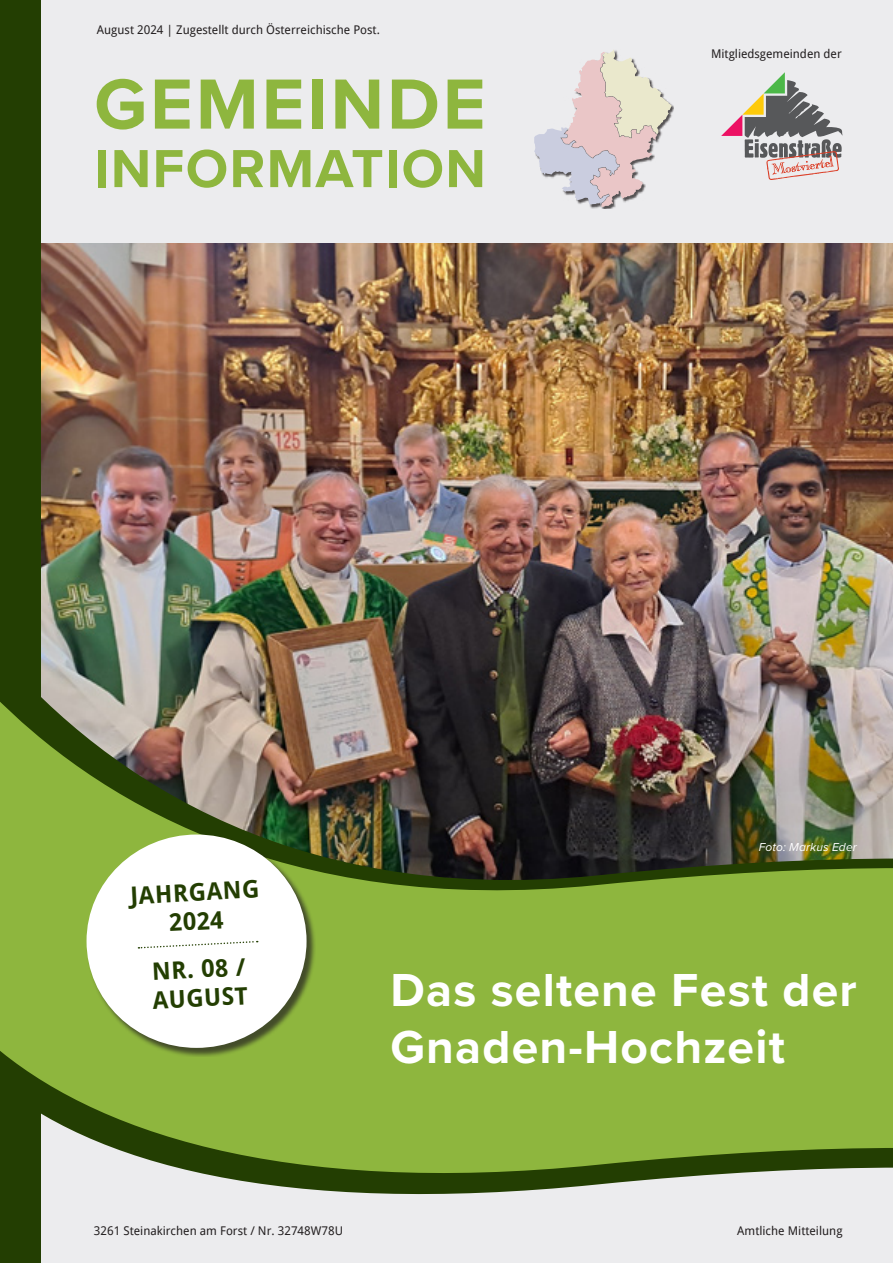
<style>
.page{position:relative;width:893px;height:1263px;background:#fff}
.page>*{position:absolute;margin:0;border:0;box-sizing:border-box;transform-origin:0 0}
.t1{font:700 73.5px "Proxima Nova";letter-spacing:.04em;color:#8eb63e}
.t2{font:700 55.5px "Proxima Nova";letter-spacing:.025em;color:#8eb63e}
.t3{font:700 48px/57.6px "Proxima Nova";letter-spacing:.025em;color:#fff}
.t4{font:700 24px/28.8px "Droid Sans";color:#233e02;text-align:center}
.t5{font:12px "Droid Sans";color:#231f20}
.t6{font:italic 12px "Proxima Nova";letter-spacing:.01em;color:#fff}
</style>
<div class="page">
<img style="left:41px;top:242px;width:852px;height:402px">
<div style="left:0;top:1048px;width:893px;height:215px;background:#ececee"></div>
<div style="left:0;top:0;width:893px;height:242px;background:#ececee"></div>
<div style="left:0;top:0;width:41px;height:1263px;background:#233e02"></div>
<img style="left:41px;top:644px;width:852px;height:49px">
<img style="left:0;top:693px;width:893px;height:502px">
<svg style="left:721px;top:72px;width:122px;height:108px"></svg>
<div style="left:535px;top:50px;width:139px;height:159px;background:#231f20;opacity:.75"></div>
<svg style="left:534px;top:50px;width:137px;height:157px"></svg>
<div style="left:86px;top:834px;width:230px;height:223px;background:#231f20;opacity:.7"></div>
<div style="left:87px;top:834px;width:220px;height:214px;background:#fff;border-radius:50%"></div>
<svg style="left:138px;top:940px;width:120px;height:9px"></svg>
<p class="t5" style="left:97px;top:23px;width:284px">August 2024 | Zugestellt durch Österreichische Post.</p>
<h1 class="t1" style="left:94px;top:49px;width:393px">GEMEINDE</h1>
<h2 class="t2" style="left:94px;top:127px;width:393px">INFORMATION</h2>
<p class="t5" style="left:711px;top:47px;width:132px">Mitgliedsgemeinden der</p>
<p class="t6" style="left:759px;top:838px;width:100px">Foto: Markus Eder</p>
<h3 class="t4" style="left:130px;top:881px;width:131px;rotate:-3deg">JAHRGANG<br>2024</h3>
<h3 class="t4" style="left:151px;top:957px;width:97px;text-align:left;rotate:-3deg">NR. 08 /<br>AUGUST</h3>
<h3 class="t3" style="left:390px;top:960px;width:468px">Das seltene Fest der<br>Gnaden-Hochzeit</h3>
<p class="t5" style="left:94px;top:1224px;width:251px">3261 Steinakirchen am Forst / Nr. 32748W78U</p>
<p class="t5" style="left:737px;top:1224px;width:107px">Amtliche Mitteilung</p>
</div>
